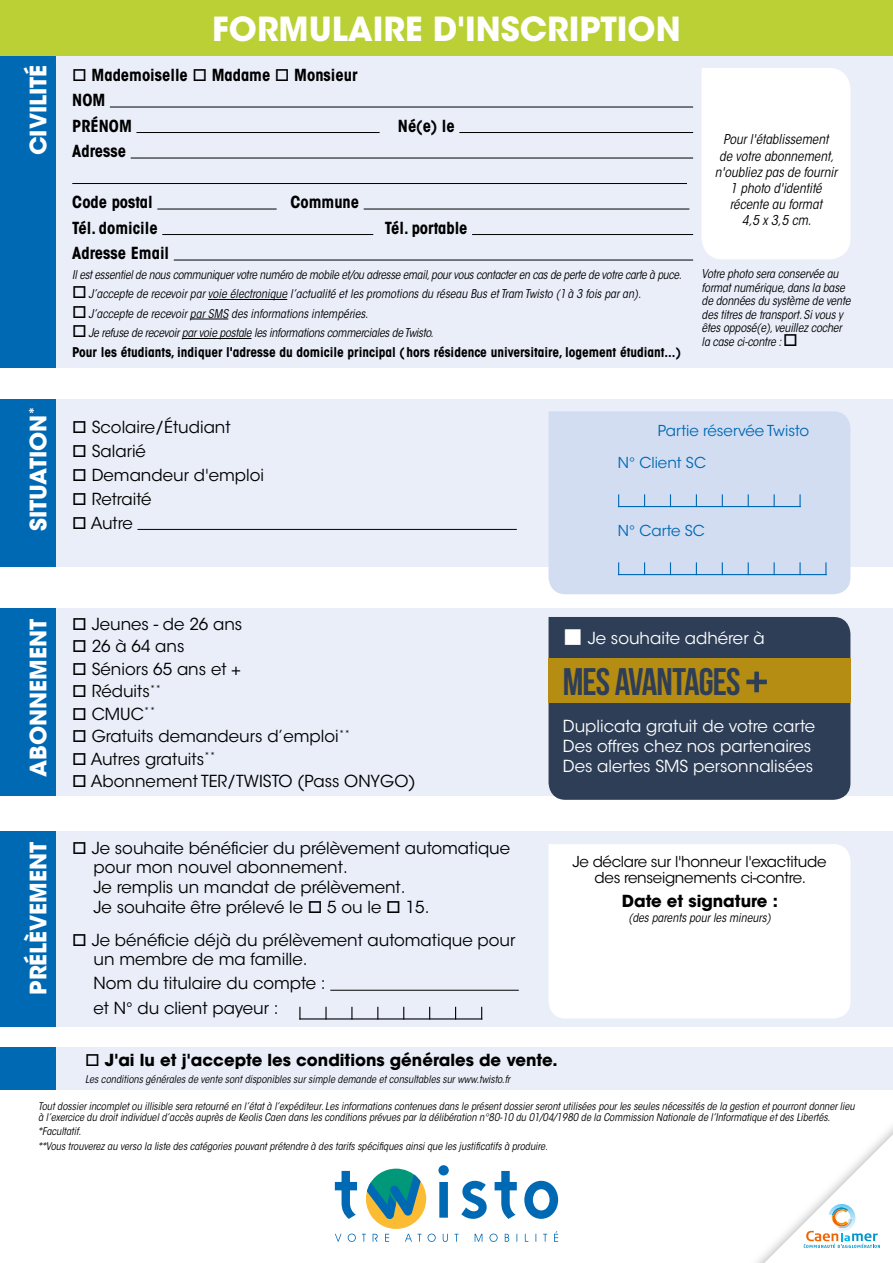
<style>
.page{position:relative;width:893px;height:1263px;background:#fff}
.page>*{position:absolute;margin:0;border:0;box-sizing:border-box;transform-origin:0 0}
.t1{font:38.4px "Bebas Neue";letter-spacing:-.025em;color:#2e3e57}
.t2{font:700 33px "ITC Avant Garde Std";color:#fff}
.t3{font:700 22.5px "ITC Avant Garde Std";color:#fff}
.t4{font:16.5px/19.8px "ITC Avant Garde Std";color:#000}
.t5{font:700 condensed 16.5px/25.5px "ITC Avant Garde Std";color:#000}
.t6{font:16.5px/19.8px "ITC Avant Garde Std";color:#fff}
.t7{font:700 16.5px "ITC Avant Garde Std";color:#000}
.t8{font:15px/16.5px "ITC Avant Garde Std";letter-spacing:-.02em;color:#000;text-align:center}
.t9{font:15px/32px "ITC Avant Garde Std";color:#0069b4}
.t10{font:italic condensed 13.5px/16.2px "ITC Avant Garde Std";color:#000;text-align:center}
.t11{font:700 condensed 13.35px "ITC Avant Garde Std";color:#000}
.t12{font:italic condensed 12px/13.5px "ITC Avant Garde Std";letter-spacing:-.01em;color:#000}
.t13{font:italic condensed 10.5px/10.5px "ITC Avant Garde Std";color:#000}
.s1{font-size:59.1px}
</style>
<div class="page">
<div style="left:55px;top:831px;width:838px;height:196px;background:#e9eef9"></div>
<div style="left:55px;top:608px;width:838px;height:187px;background:#e9eef9"></div>
<div style="left:55px;top:54px;width:838px;height:314px;background:#e9eef9"></div>
<div style="left:0;top:54px;width:55px;height:314px;background:#0069b4"></div>
<div style="left:55px;top:399px;width:838px;height:168px;background:#e9eef9"></div>
<div style="left:0;top:0;width:893px;height:55px;background:#bbd034"></div>
<hr style="left:110px;top:107px;width:583px;height:1px;background:#000">
<hr style="left:136px;top:132px;width:244px;height:1px;background:#000">
<hr style="left:459px;top:132px;width:234px;height:1px;background:#000">
<hr style="left:131px;top:158px;width:562px;height:1px;background:#000">
<hr style="left:72px;top:183px;width:615px;height:1px;background:#000">
<hr style="left:157px;top:209px;width:120px;height:1px;background:#000">
<hr style="left:364px;top:209px;width:325px;height:1px;background:#000">
<hr style="left:162px;top:234px;width:211px;height:1px;background:#000">
<hr style="left:472px;top:234px;width:221px;height:1px;background:#000">
<hr style="left:174px;top:260px;width:519px;height:1px;background:#000">
<hr style="left:208px;top:299px;width:79px;height:1px;background:#000">
<hr style="left:190px;top:319px;width:38px;height:1px;background:#000">
<hr style="left:182px;top:338px;width:69px;height:1px;background:#000">
<div style="left:702px;top:68px;width:148px;height:191px;background:#fff"></div>
<div style="left:0;top:831px;width:55px;height:196px;background:#0069b4"></div>
<div style="left:0;top:399px;width:55px;height:168px;background:#0069b4"></div>
<hr style="left:137px;top:529px;width:380px;height:1px;background:#000">
<div style="left:0;top:608px;width:55px;height:187px;background:#0069b4"></div>
<div style="left:549px;top:411px;width:301px;height:183px;background:#d3ddf2"></div>
<hr style="left:618px;top:506px;width:183px;height:1px;background:#0069b4">
<svg style="left:618px;top:494px;width:1px;height:12px"></svg>
<svg style="left:644px;top:494px;width:1px;height:12px"></svg>
<svg style="left:670px;top:494px;width:1px;height:12px"></svg>
<svg style="left:696px;top:494px;width:1px;height:12px"></svg>
<svg style="left:722px;top:494px;width:1px;height:12px"></svg>
<svg style="left:748px;top:494px;width:1px;height:12px"></svg>
<svg style="left:774px;top:494px;width:1px;height:12px"></svg>
<svg style="left:799px;top:494px;width:2px;height:13px"></svg>
<hr style="left:618px;top:574px;width:209px;height:1px;background:#0069b4">
<svg style="left:618px;top:562px;width:1px;height:12px"></svg>
<svg style="left:644px;top:562px;width:1px;height:12px"></svg>
<svg style="left:670px;top:562px;width:1px;height:12px"></svg>
<svg style="left:696px;top:562px;width:1px;height:12px"></svg>
<svg style="left:722px;top:562px;width:1px;height:12px"></svg>
<svg style="left:748px;top:562px;width:1px;height:12px"></svg>
<svg style="left:774px;top:562px;width:1px;height:12px"></svg>
<svg style="left:799px;top:562px;width:2px;height:12px"></svg>
<svg style="left:825px;top:562px;width:1px;height:12px"></svg>
<div style="left:549px;top:617px;width:301px;height:183px;background:#2e3e57"></div>
<hr style="left:330px;top:990px;width:189px;height:1px;background:#000">
<div style="left:55px;top:1047px;width:838px;height:42px;background:#e9eef9"></div>
<div style="left:0;top:1047px;width:55px;height:42px;background:#0069b4"></div>
<div style="left:549px;top:844px;width:301px;height:174px;background:#fff"></div>
<svg style="left:335px;top:1165px;width:223px;height:77px"></svg>
<hr style="left:299px;top:1018px;width:183px;height:1px;background:#000">
<svg style="left:299px;top:1007px;width:1px;height:12px"></svg>
<svg style="left:325px;top:1007px;width:2px;height:12px"></svg>
<svg style="left:351px;top:1007px;width:1px;height:12px"></svg>
<svg style="left:377px;top:1007px;width:1px;height:12px"></svg>
<svg style="left:403px;top:1007px;width:1px;height:12px"></svg>
<svg style="left:429px;top:1007px;width:1px;height:12px"></svg>
<svg style="left:481px;top:1007px;width:1px;height:12px"></svg>
<svg style="left:764px;top:1134px;width:129px;height:129px"></svg>
<div style="left:548px;top:658px;width:302px;height:44px;background:#b68d13"></div>
<h3 class="t3" style="left:24px;top:155px;width:92px;rotate:-90deg">CIVILITÉ</h3>
<h2 class="t2" style="left:212px;top:8px;width:470px">FORMULAIRE D'INSCRIPTION</h2>
<h3 class="t5" style="left:72px;top:62px;width:287px">□ Mademoiselle □ Madame □ Monsieur<br>NOM<br>PRÉNOM</h3>
<h3 class="t5" style="left:398px;top:113px;width:58px">Né(e) le</h3>
<h3 class="t5" style="left:72px;top:138px;width:55px">Adresse</h3>
<h3 class="t5" style="left:72px;top:189px;width:82px">Code postal</h3>
<h3 class="t5" style="left:290px;top:189px;width:70px">Commune</h3>
<h3 class="t5" style="left:72px;top:215px;width:87px">Tél. domicile</h3>
<h3 class="t5" style="left:385px;top:215px;width:84px">Tél. portable</h3>
<h3 class="t5" style="left:72px;top:240px;width:98px">Adresse Email</h3>
<p class="t12" style="left:72px;top:268px;width:611px">Il est essentiel de nous communiquer votre numéro de mobile et/ou adresse email, pour vous contacter en cas de perte de votre carte à puce.</p>
<p class="t12" style="left:72px;top:287px;width:570px">□J’accepte de recevoir par voie électronique l’actualité et les promotions du réseau Bus et Tram Twisto (1à 3 fois par an).</p>
<p class="t12" style="left:72px;top:307px;width:298px">□J’accepte de recevoir par SMS des informations intempéries.</p>
<p class="t12" style="left:72px;top:326px;width:363px">□Je refuse de recevoir par voie postale les informations commerciales de Twisto.</p>
<p class="t11" style="left:72px;top:343px;width:610px">Pour les étudiants, indiquer l'adresse du domicile principal (hors résidence universitaire, logement étudiant...)</p>
<p class="t10" style="left:715px;top:132px;width:124px">Pour l'établissement<br>de votre abonnement, n'oubliez pas de fournir<br>1 photo d'identité récente au format<br>4,5 x 3,5 cm.</p>
<p class="t12" style="left:702px;top:267px;width:150px">Votre photo sera conservée au format numérique, dans la base de données du système de vente des titres de transport. Si vous y êtes opposé(e), veuillez cocher la case ci-contre : □</p>
<h3 class="t3" style="left:24px;top:531px;width:127px;rotate:-90deg">SITUATION<sup>*</sup></h3>
<h3 class="t4" style="left:72px;top:417px;width:160px">□ Scolaire/Étudiant</h3>
<h3 class="t4" style="left:72px;top:441px;width:75px">□ Salarié</h3>
<h3 class="t4" style="left:72px;top:465px;width:193px">□ Demandeur d'emploi</h3>
<h3 class="t4" style="left:72px;top:489px;width:81px">□ Retraité</h3>
<h3 class="t4" style="left:72px;top:513px;width:62px">□ Autre</h3>
<h3 class="t3" style="left:24px;top:777px;width:159px;rotate:-90deg">ABONNEMENT</h3>
<h3 class="t4" style="left:72px;top:614px;width:172px">□ Jeunes - de 26 ans</h3>
<h3 class="t4" style="left:72px;top:636px;width:114px">□ 26 à 64 ans</h3>
<h3 class="t4" style="left:72px;top:659px;width:170px">□ Séniors 65 ans et +</h3>
<h3 class="t4" style="left:72px;top:681px;width:91px">□ Réduits<sup>**</sup></h3>
<h3 class="t4" style="left:72px;top:704px;width:85px">□ CMUC<sup>**</sup></h3>
<h3 class="t4" style="left:72px;top:726px;width:279px">□ Gratuits demandeurs d’emploi<sup>**</sup></h3>
<h3 class="t4" style="left:72px;top:749px;width:145px">□ Autres gratuits<sup>**</sup></h3>
<h3 class="t4" style="left:72px;top:771px;width:345px">□ Abonnement TER/TWISTO (Pass ONYGO)</h3>
<h3 class="t3" style="left:24px;top:995px;width:154px;rotate:-90deg">PRÉLÈVEMENT</h3>
<h3 class="t4" style="left:94px;top:838px;width:418px;text-indent:-21px">□ Je souhaite bénéficier du prélèvement automatique pour mon nouvel abonnement.<br>Je remplis un mandat de prélèvement.<br>Je souhaite être prélevé le □ 5 ou le □ 15.</h3>
<h3 class="t4" style="left:94px;top:930px;width:423px;text-indent:-21px">□ Je bénéficie déjà du prélèvement automatique pour un membre de ma famille.</h3>
<h3 class="t4" style="left:94px;top:972px;width:234px;line-height:24px">Nom du titulaire du compte : et N° du client payeur :</h3>
<h3 class="t9" style="left:618px;top:415px;width:193px;text-indent:40px">Partie réservée Twisto<br>N° Client SC</h3>
<h3 class="t9" style="left:618px;top:515px;width:89px">N° Carte SC</h3>
<h3 class="t6" style="left:563px;top:628px;width:203px">■ Je souhaite adhérer à</h3>
<h1 class="t1" style="left:563px;top:660px;width:207px">MES AVANTAGES <span class="s1">+</span></h1>
<h3 class="t6" style="left:563px;top:716px;width:254px">Duplicata gratuit de votre carte<br>Des offres chez nos partenaires<br>Des alertes SMS personnalisées</h3>
<h3 class="t8" style="left:572px;top:853px;width:255px">Je déclare sur l'honneur l'exactitude des renseignements ci-contre.</h3>
<h3 class="t7" style="left:622px;top:891px;width:157px">Date et signature :</h3>
<p class="t12" style="left:628px;top:911px;width:144px">(des parents pour les mineurs)</p>
<h3 class="t7" style="left:85px;top:1049px;width:474px">□ J'ai lu et j'accepte les conditions générales de vente.</h3>
<p class="t13" style="left:85px;top:1074px;width:427px">Les conditions générales de vente sont disponibles sur simple demande et consultables sur www.twisto.fr</p>
<p class="t13" style="left:38px;top:1101px;width:818px">Tout dossier incomplet ou illisible sera retourné en l’état à l’expéditeur. Les informations contenues dans le présent dossier seront utilisées pour les seules nécessités de la gestion et pourront donner lieu à l’exercice du droit individuel d’accès auprès de Keolis Caen dans les conditions prévues par la délibération n°80-10 du 01/04/1980 de la Commission Nationale de l’Informatique et des Libertés.</p>
<p class="t13" style="left:38px;top:1124px;width:511px;line-height:14.7px">*Facultatif.<br>**Vous trouverez au verso la liste des catégories pouvant prétendre à des tarifs spécifiques ainsi que les justificatifs à produire.</p>
</div>
